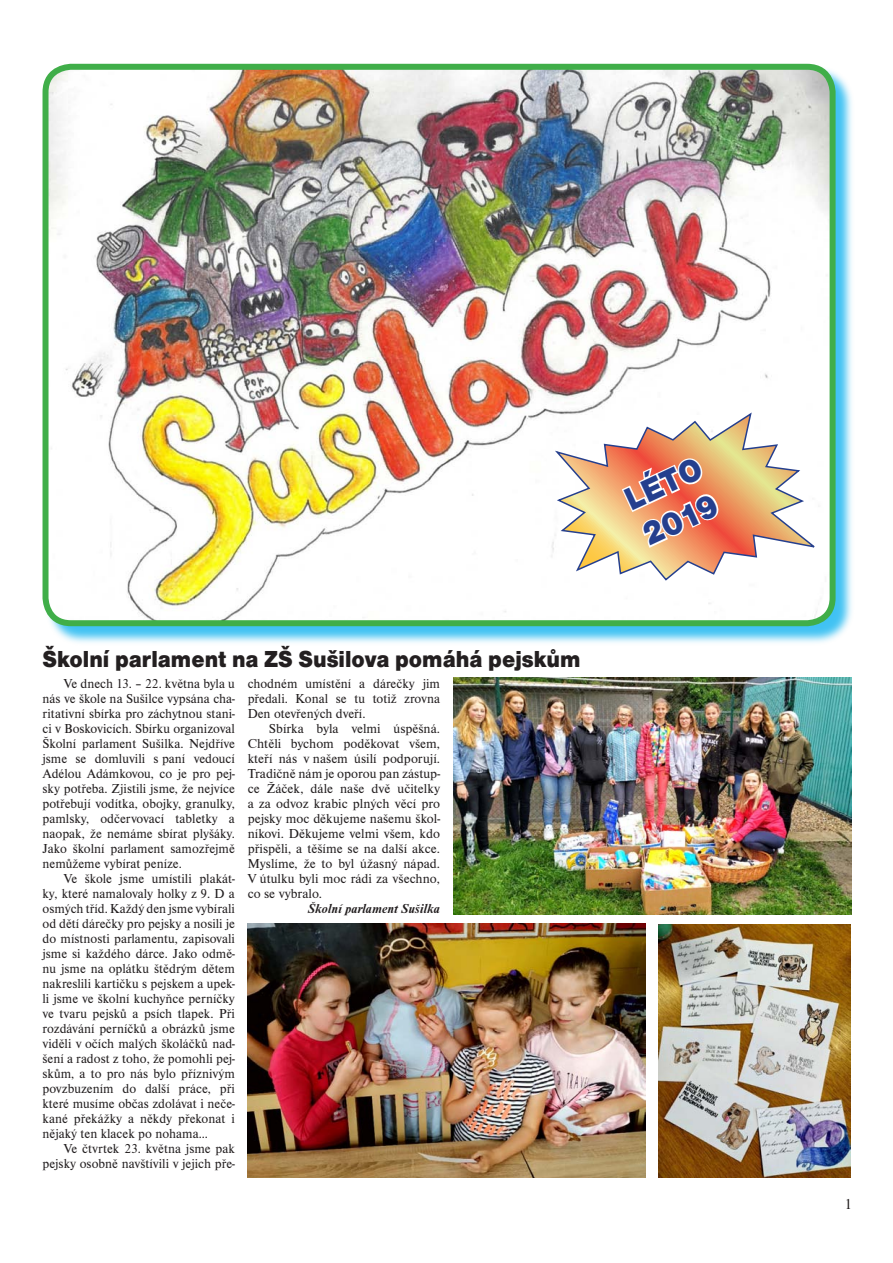
<style>
.page{position:relative;width:893px;height:1263px;background:#fff}
.page>*{position:absolute;margin:0;border:0;box-sizing:border-box;transform-origin:0 0}
.Titulek{font:33px "Nimbus Sans DOT Blac";color:#253f8e;scale:.93 1}
.Titulek-2{font:24px "Nimbus Sans DOT Blac";color:#231f20;scale:.93 1}
.text_text{font:13.5px/15px "Nimbus Roman DOT";color:#231f20;text-align:justify}
.text_text-2{font:italic 700 13.5px "Nimbus Roman DOT";color:#231f20}
</style>
<div class="page">
<div style="left:44px;top:65px;width:812px;height:581px;background:#00aeef;opacity:.75"></div>
<img style="left:46px;top:69px;width:786px;height:554px">
<div style="left:43px;top:64px;width:793px;height:562px;border:6px solid #40ae49;border-radius:26px"></div>
<svg style="left:553px;top:411px;width:267px;height:171px"></svg>
<svg style="left:557px;top:414px;width:257px;height:166px"></svg>
<img style="left:454px;top:678px;width:397px;height:236px">
<img style="left:248px;top:923px;width:397px;height:255px">
<img style="left:658px;top:925px;width:192px;height:253px">
<p class="Titulek-2" style="left:43px;top:645px;width:580px">Školní parlament na ZŠ Sušilova pomáhá pejskům</p>
<p class="text_text" style="left:43px;top:676px;width:194px;text-indent:21px">Ve dnech 1 3. – 22. května byla u nás ve škole na Sušilce vypsána cha&shy;ritativní sbírka pro záchytnou stani&shy;ci v Boskovicích. Sbírku organizoval Školní parlament Sušilka. Nejdříve jsme se domluvili s paní vedoucí Adélou Adámkovou, co je pro pej&shy;sky potřeba. Zjistili jsme, že nejvíce potřebují vodítka, obojky, granulky, pamlsky, odčervovací tabletky a naopak, že nemáme sbírat plyšáky.<br>Jako školní parlament samozřejmě nemůžeme vybírat peníze.</p>
<p class="text_text" style="left:43px;top:871px;width:194px;text-indent:21px">Ve škole jsme umístili plakát&shy;ky, které namalovaly holky z 9. D a osmých tříd. Každý den jsme vybírali od dětí dárečky pro pejsky a nosili je do místnosti parlamentu, zapisovali jsme si každého dárce. Jako odmě&shy;nu jsme na oplátku štědrým dětem nakreslili kartičku s pejskem a upek&shy;li jsme ve školní kuchyňce perníčky ve tvaru pejsků a psích tlapek. Při rozdávání perníčků a obrázků jsme viděli v očích malých školáčků nad&shy;šení a radost z toho, že pomohli pej&shy;skům, a to pro nás bylo příznivým povzbuzením do další práce, při které musíme občas zdolávat i neče&shy;kané překážky a někdy překonat i nějaký ten klacek po nohama...</p>
<p class="text_text" style="left:43px;top:1141px;width:194px;text-align:right">Ve čtvrtek 23. května jsme pak pejsky osobně navštívili v jejich pře-</p>
<p class="text_text" style="left:248px;top:676px;width:194px">chodném umístění a dárečky jim předali. Konal se tu totiž zrovna Den otevřených dveří.</p>
<p class="text_text" style="left:248px;top:721px;width:194px;text-indent:21px">Sbírka byla velmi úspěšná.<br>Chtěli bychom poděkovat všem, kteří nás v našem úsilí podporují.<br>Tradičně nám je oporou pan zástup&shy;ce Žáček, dále naše dvě učitelky a za odvoz krabic plných věcí pro pejsky moc děkujeme našemu škol&shy;níkovi. Děkujeme velmi všem, kdo přispěli, a těšíme se na další akce.<br>Myslíme, že to byl úžasný nápad.<br>V útulku byli moc rádi za všechno, co se vybralo.</p>
<p class="text_text-2" style="left:308px;top:901px;width:133px">Školní parlament Sušilka</p>
<p class="Titulek" style="left:618px;top:483px;width:89px;rotate:-25deg">léto</p>
<p class="Titulek" style="left:636px;top:519px;width:87px;rotate:-25deg">2019</p>
</div>
